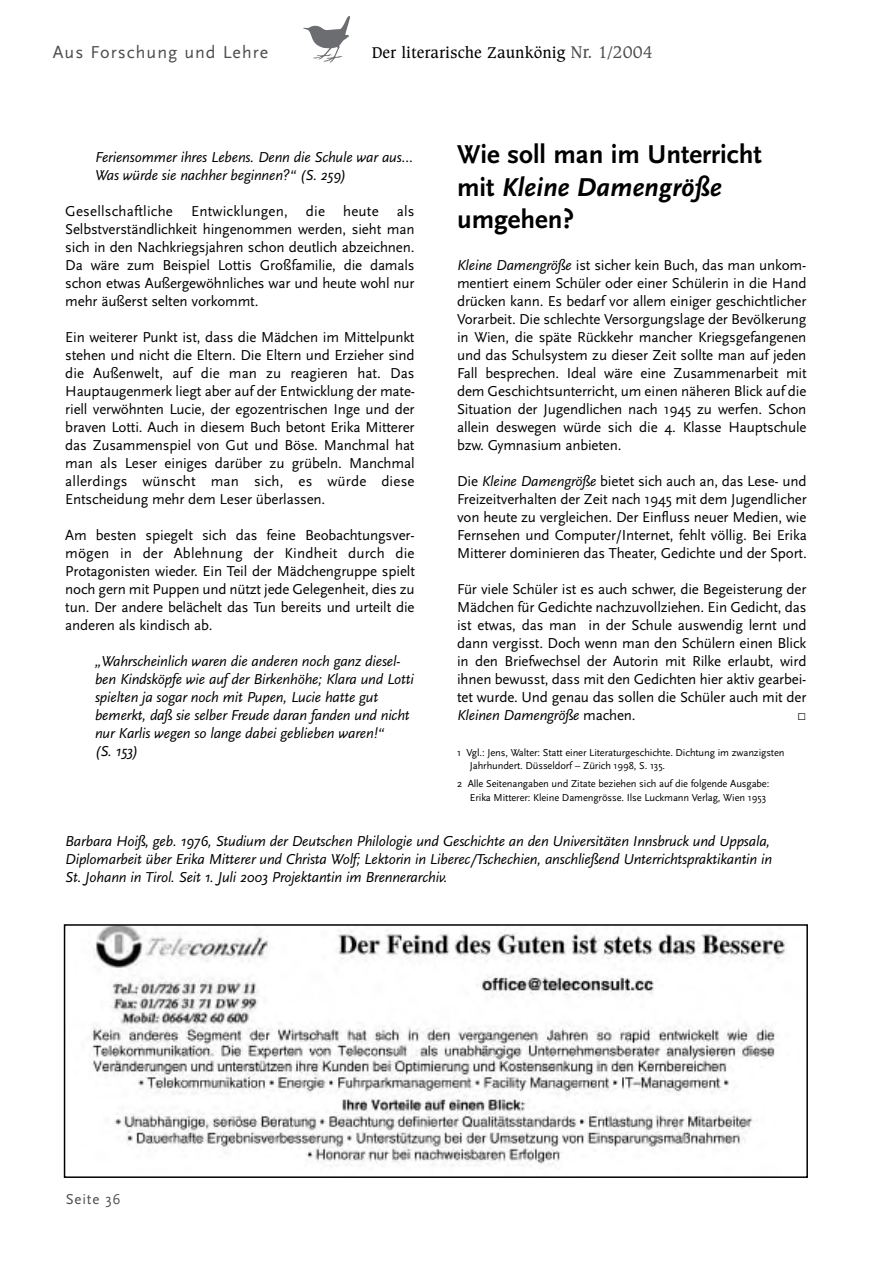
<style>
.page{position:relative;width:893px;height:1263px;background:#fff}
.page>*{position:absolute;margin:0;border:0;box-sizing:border-box;transform-origin:0 0}
.t1{font:700 27px/32.4px "Scala Sans";color:#000}
.t2{font:18px "Scala Sans";letter-spacing:.055em;color:#4d4d4d}
.t3{font:16.5px "Caxton BT";color:#000}
.t4{font:15px/18px "Scala Sans";letter-spacing:-.01em;color:#000;text-align:justify}
.t5{font:italic 15px/18px "Scala Sans";letter-spacing:-.01em;color:#000}
.t6{font:15px "Scala Sans";letter-spacing:.055em;color:#4d4d4d}
.t7{font:10.5px/13.5px "Scala Sans";letter-spacing:-.01em;color:#000}
.s1{font-size:18px;color:#4d4d4d}
.s2{font-style:italic}
</style>
<div class="page">
<svg style="left:303px;top:16px;width:47px;height:47px"></svg>
<img style="left:91px;top:927px;width:696px;height:240px">
<div style="left:64px;top:924px;width:744px;height:254px;border:2px solid #000"></div>
<p class="t2" style="left:53px;top:41px;width:217px">Aus Forschung und Lehre</p>
<p class="t3" style="left:372px;top:42px;width:282px">Der literarische Zaunkönig <span class="s1">Nr. 1/2004</span></p>
<p class="t5" style="left:95px;top:148px;width:319px">Feriensommer ihres Lebens. Denn die Schule war aus…<br>Was würde sie nachher beginnen?“ (S. 259)</p>
<p class="t4" style="left:65px;top:202px;width:351px">Gesellschaftliche Entwicklungen, die heute als Selbstverständlichkeit hingenommen werden, sieht man sich in den Nachkriegsjahren schon deutlich abzeichnen.<br>Da wäre zum Beispiel Lottis Großfamilie, die damals schon etwas Außergewöhnliches war und heute wohl nur mehr äußerst selten vorkommt.</p>
<p class="t4" style="left:65px;top:328px;width:351px">Ein weiterer Punkt ist, dass die Mädchen im Mittelpunkt stehen und nicht die Eltern. Die Eltern und Erzieher sind die Außenwelt, auf die man zu reagieren hat. Das Hauptaugenmerk liegt aber auf der Entwicklung der mate&shy;riell verwöhnten Lucie, der egozentrischen Inge und der braven Lotti. Auch in diesem Buch betont Erika Mitterer das Zusammenspiel von Gut und Böse. Manchmal hat man als Leser einiges darüber zu grübeln. Manchmal allerdings wünscht man sich, es würde diese Entscheidung mehr dem Leser überlassen.</p>
<p class="t4" style="left:65px;top:526px;width:351px">Am besten spiegelt sich das feine Beobachtungsver&shy;mögen in der Ablehnung der Kindheit durch die Protagonisten wieder. Ein Teil der Mädchengruppe spielt noch gern mit Puppen und nützt jede Gelegenheit, dies zu tun. Der andere belächelt das Tun bereits und urteilt die anderen als kindisch ab.</p>
<p class="t5" style="left:95px;top:652px;width:320px">„Wahrscheinlich waren die anderen noch ganz diesel&shy;ben Kindsköpfe wie auf der Birkenhöhe; Klara und Lotti spielten ja sogar noch mit Pupen, Lucie hatte gut bemerkt, daß sie selber Freude daran fanden und nicht nur Karlis wegen so lange dabei geblieben waren!“<br>(S. 153)</p>
<h1 class="t1" style="left:457px;top:138px;width:306px">Wie soll man im Unterricht mit <span class="s2">Kleine Damengröße </span>umgehen?</h1>
<p class="t4" style="left:457px;top:256px;width:351px"><span class="s2">Kleine Damengröße</span> ist sicher kein Buch, das man unkom&shy;mentiert einem Schüler oder einer Schülerin in die Hand drücken kann. Es bedarf vor allem einiger geschichtlicher Vorarbeit. Die schlechte Versorgungslage der Bevölkerung in Wien, die späte Rückkehr mancher Kriegsgefangenen und das Schulsystem zu dieser Zeit sollte man auf jeden Fall besprechen. Ideal wäre eine Zusammenarbeit mit dem Geschichtsunterricht, um einen näheren Blick auf die Situation der Jugendlichen nach 1945 zu werfen. Schon allein deswegen würde sich die 4. Klasse Hauptschule bzw. Gymnasium anbieten.</p>
<p class="t4" style="left:457px;top:472px;width:351px">Die <span class="s2">Kleine Damengröße</span> bietet sich auch an, das Lese- und Freizeitverhalten der Zeit nach 1945 mit dem Jugendlicher von heute zu vergleichen. Der Einfluss neuer Medien, wie Fernsehen und Computer/Internet, fehlt völlig. Bei Erika Mitterer dominieren das Theater, Gedichte und der Sport.</p>
<p class="t4" style="left:457px;top:580px;width:351px">Für viele Schüler ist es auch schwer, die Begeisterung der Mädchen für Gedichte nachzuvollziehen. Ein Gedicht, das ist etwas, das man in der Schule auswendig lernt und dann vergisst. Doch wenn man den Schülern einen Blick in den Briefwechsel der Autorin mit Rilke erlaubt, wird ihnen bewusst, dass mit den Gedichten hier aktiv gearbei&shy;tet wurde. Und genau das sollen die Schüler auch mit der <span class="s2">Kleinen Damengröße</span> machen.</p>
<p class="t4" style="left:797px;top:706px;width:11px">∏</p>
<p class="t7" style="left:470px;top:745px;width:316px;text-indent:-13px">1 Vgl.: Jens, Walter: Statt einer Literaturgeschichte. Dichtung im zwanzigsten<br>Jahrhundert. Düsseldorf – Zürich 1998, S. 135.</p>
<p class="t7" style="left:470px;top:777px;width:301px;text-indent:-13px">2 Alle Seitenangaben und Zitate beziehen sich auf die folgende Ausgabe:<br>Erika Mitterer: Kleine Damengrösse. Ilse Luckmann Verlag, Wien 1953</p>
<p class="t5" style="left:65px;top:832px;width:708px;text-align:justify">Barbara Hoiß, geb. 1976, Studium der Deutschen Philologie und Geschichte an den Universitäten Innsbruck und Uppsala, Diplomarbeit über Erika Mitterer und Christa Wolf; Lektorin in Liberec/Tschechien, anschließend Unterrichtspraktikantin in St. Johann in Tirol. Seit 1. Juli 2003 Projektantin im Brennerarchiv.</p>
<p class="t6" style="left:66px;top:1190px;width:57px">Seite 36</p>
</div>
